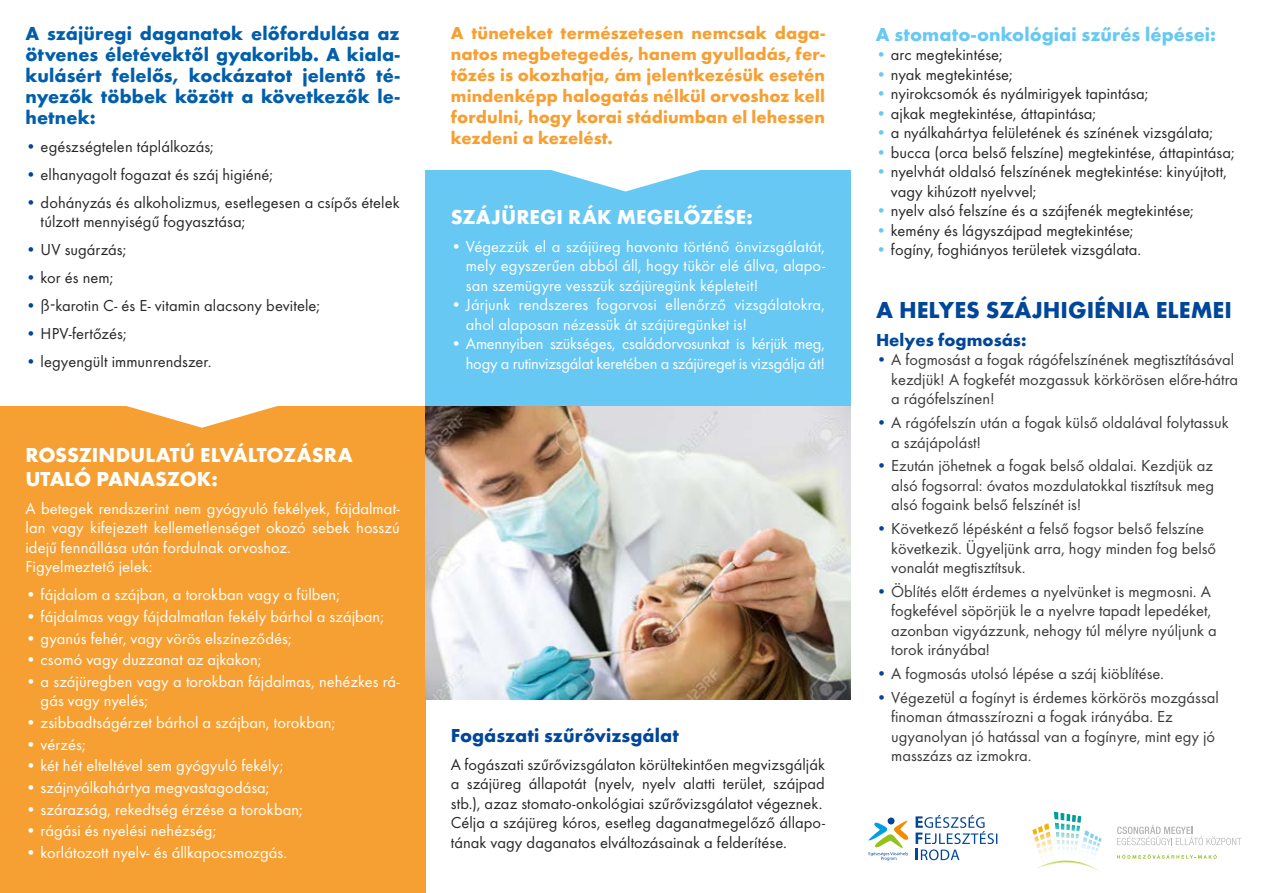
<style>
.page{position:relative;width:1263px;height:893px;background:#fff}
.page>*{position:absolute;margin:0;border:0;box-sizing:border-box;transform-origin:0 0}
.t1{font:700 24px "Futura PFL";color:#004699}
.t2{font:700 21px/24px "Futura PFL";color:#fff}
.t3{font:700 19.5px/21px "Futura PFL";letter-spacing:.005em;color:#005eaa;text-align:justify}
.t4{font:700 19.5px "Futura PFL";letter-spacing:.005em;color:#67c8f3}
.t5{font:700 19.5px "Futura PFL";letter-spacing:.005em;color:#004699}
.t6{font:700 18px/21px "Futura PFL";letter-spacing:.005em;color:#f6a034;text-align:justify}
.t7{font:700 18px "Futura PFL";color:#004699}
.t8{font:16.5px/19.5px "Futura PFL";color:#fff}
.t9{font:16.5px/19.5px "Futura PFL";letter-spacing:.005em;color:#272726}
.t10{font:16.5px/19.5px "Futura PFL";color:#3a3a39}
.s1{color:#004699}
.s2{font-family:"Interstate";font-weight:300}
.s3{color:#67c8f3}
</style>
<div class="page">
<div style="left:0;top:406px;width:425px;height:487px;background:#f6a034"></div>
<div style="left:425px;top:171px;width:425px;height:235px;background:#67c8f3"></div>
<svg style="left:541px;top:170px;width:169px;height:21px"></svg>
<svg style="left:127px;top:406px;width:150px;height:22px"></svg>
<svg style="left:868px;top:815px;width:129px;height:46px"></svg>
<svg style="left:1032px;top:811px;width:70px;height:60px"></svg>
<svg style="left:1117px;top:854px;width:100px;height:5px"></svg>
<svg style="left:1117px;top:825px;width:124px;height:20px"></svg>
<img style="left:425px;top:406px;width:425px;height:293px">
<p class="t3" style="left:26px;top:23px;width:376px">A szájüregi daganatok előfordulása az ötvenes életévektől gyakoribb. A kiala&shy;kulásért felelős, kockázatot jelentő té&shy;nyezők többek között a következők le&shy;hetnek:</p>
<p class="t9" style="left:26px;top:137px;width:190px"><span class="s1">•</span> egészségtelen táplálkozás;</p>
<p class="t9" style="left:26px;top:165px;width:249px"><span class="s1">•</span> elhanyagolt fogazat és száj higiéné;</p>
<p class="t9" style="left:41px;top:193px;width:360px;text-indent:-15px"><span class="s1">•</span> dohányzás és alkoholizmus, esetlegesen a csípős ételek túlzott mennyiségű fogyasztása;</p>
<p class="t9" style="left:26px;top:240px;width:102px"><span class="s1">•</span> UV sugárzás;</p>
<p class="t9" style="left:26px;top:268px;width:89px"><span class="s1">•</span> kor és nem;</p>
<p class="t9" style="left:26px;top:296px;width:296px"><span class="s1">•</span> <span class="s2">ß-</span>karotin C- és E- vitamin alacsony bevitele;</p>
<p class="t9" style="left:26px;top:324px;width:102px"><span class="s1">•</span> HPV-fertőzés;</p>
<p class="t9" style="left:26px;top:352px;width:187px"><span class="s1">•</span> legyengült immunrendszer.</p>
<p class="t2" style="left:26px;top:443px;width:329px">ROSSZINDULATÚ ELVÁLTOZÁSRA<br>UTALÓ PANASZOK:</p>
<p class="t8" style="left:26px;top:499px;width:376px">A betegek rendszerint nem gyógyuló fekélyek, fájdalmat&shy;lan vagy kifejezett kellemetlenséget okozó sebek hosszú idejű fennállása után fordulnak orvoshoz.<br>Figyelmeztető jelek:</p>
<p class="t8" style="left:26px;top:585px;width:316px">• fájdalom a szájban, a torokban vagy a fülben;</p>
<p class="t8" style="left:26px;top:607px;width:360px">• fájdalmas vagy fájdalmatlan fekély bárhol a szájban;</p>
<p class="t8" style="left:26px;top:628px;width:267px">• gyanús fehér, vagy vörös elszíneződés;</p>
<p class="t8" style="left:26px;top:650px;width:237px">• csomó vagy duzzanat az ajkakon;</p>
<p class="t8" style="left:41px;top:672px;width:361px;text-indent:-15px">• a szájüregben vagy a torokban fájdalmas, nehézkes rá&shy;gás vagy nyelés;</p>
<p class="t8" style="left:26px;top:713px;width:311px">• zsibbadtságérzet bárhol a szájban, torokban;</p>
<p class="t8" style="left:26px;top:734px;width:61px">• vérzés;</p>
<p class="t8" style="left:26px;top:756px;width:259px">• két hét elteltével sem gyógyuló fekély;</p>
<p class="t8" style="left:26px;top:778px;width:245px">• szájnyálkahártya megvastagodása;</p>
<p class="t8" style="left:26px;top:799px;width:279px">• szárazság, rekedtség érzése a torokban;</p>
<p class="t8" style="left:26px;top:821px;width:192px">• rágási és nyelési nehézség;</p>
<p class="t8" style="left:26px;top:843px;width:263px">• korlátozott nyelv- és állkapocsmozgás.</p>
<p class="t6" style="left:451px;top:22px;width:376px">A tüneteket természetesen nemcsak daga&shy;natos megbetegedés, hanem gyulladás, fer&shy;tőzés is okozhatja, ám jelentkezésük esetén mindenképp halogatás nélkül orvoshoz kell fordulni, hogy korai stádiumban el lehessen kezdeni a kezelést.</p>
<p class="t2" style="left:451px;top:205px;width:304px">SZÁJÜREGI RÁK MEGELŐZÉSE:</p>
<p class="t8" style="left:466px;top:237px;width:361px;text-align:justify;text-indent:-15px">• Végezzük el a szájüreg havonta történő önvizsgálatát, mely egyszerűen abból áll, hogy tükör elé állva, alapo&shy;san szemügyre vesszük szájüregünk képleteit!</p>
<p class="t8" style="left:466px;top:295px;width:361px;text-indent:-15px">• Járjunk rendszeres fogorvosi ellenőrző vizsgálatokra, ahol alaposan nézessük át szájüregünket is!</p>
<p class="t8" style="left:451px;top:334px;width:376px;text-align:right">• Amennyiben szükséges, családorvosunkat is kérjük meg, hogy a rutinvizsgálat keretében a szájüreget is vizsgálja át!</p>
<p class="t5" style="left:451px;top:723px;width:230px">Fogászati szűrővizsgálat</p>
<p class="t9" style="left:451px;top:755px;width:376px">A fogászati szűrővizsgálaton körültekintően megvizsgálják a szájüreg állapotát (nyelv, nyelv alatti terület, szájpad stb.), azaz stomato-onkológiai szűrővizsgálatot végeznek.<br>Célja a szájüreg kóros, esetleg daganatmegelőző állapo&shy;tának vagy daganatos elváltozásainak a felderítése.</p>
<p class="t4" style="left:876px;top:23px;width:342px">A stomato-onkológiai szűrés lépései:</p>
<p class="t9" style="left:876px;top:45px;width:128px"><span class="s3">•</span> arc megtekintése;</p>
<p class="t9" style="left:876px;top:65px;width:138px"><span class="s3">•</span> nyak megtekintése;</p>
<p class="t9" style="left:876px;top:84px;width:274px"><span class="s3">•</span> nyirokcsomók és nyálmirigyek tapintása;</p>
<p class="t9" style="left:876px;top:104px;width:222px"><span class="s3">•</span> ajkak megtekintése, áttapintása;</p>
<p class="t9" style="left:876px;top:123px;width:338px"><span class="s3">•</span> a nyálkahártya felületének és színének vizsgálata;</p>
<p class="t9" style="left:876px;top:143px;width:360px"><span class="s3">•</span> bucca (orca belső felszíne) megtekintése, áttapintása;</p>
<p class="t9" style="left:891px;top:162px;width:337px;text-indent:-15px"><span class="s3">•</span> nyelvhát oldalsó felszínének megtekintése: kinyújtott, vagy kihúzott nyelvvel;</p>
<p class="t9" style="left:876px;top:201px;width:319px"><span class="s3">•</span> nyelv alsó felszíne és a szájfenék megtekintése;</p>
<p class="t9" style="left:876px;top:221px;width:259px"><span class="s3">•</span> kemény és lágyszájpad megtekintése;</p>
<p class="t9" style="left:876px;top:240px;width:267px"><span class="s3">•</span> fogíny, foghiányos területek vizsgálata.</p>
<h1 class="t1" style="left:876px;top:295px;width:357px">A HELYES SZÁJHIGIÉNIA ELEMEI</h1>
<p class="t7" style="left:876px;top:329px;width:152px">Helyes fogmosás:</p>
<p class="t10" style="left:891px;top:350px;width:348px;text-indent:-15px"><span class="s1">•</span> A fogmosást a fogak rágófelszínének megtisztításával kezdjük! A fogkefét mozgassuk körkörösen előre-hátra a rágófelszínen!</p>
<p class="t10" style="left:891px;top:413px;width:339px;text-indent:-15px"><span class="s1">•</span> A rágófelszín után a fogak külső oldalával folytassuk a szájápolást!</p>
<p class="t10" style="left:891px;top:456px;width:324px;text-align:justify;text-indent:-15px"><span class="s1">•</span> Ezután jöhetnek a fogak belső oldalai. Kezdjük az alsó fogsorral: óvatos mozdulatokkal tisztítsuk meg alsó fogaink belső felszínét is!</p>
<p class="t10" style="left:891px;top:519px;width:327px;text-indent:-15px"><span class="s1">•</span> Következő lépésként a felső fogsor belső felszíne következik. Ügyeljünk arra, hogy minden fog belső vonalát megtisztítsuk.</p>
<p class="t10" style="left:891px;top:581px;width:327px;text-indent:-15px"><span class="s1">•</span> Öblítés előtt érdemes a nyelvünket is megmosni. A fogkefével söpörjük le a nyelvre tapadt lepedéket, azonban vigyázzunk, nehogy túl mélyre nyúljunk a torok irányába!</p>
<p class="t10" style="left:876px;top:664px;width:289px"><span class="s1">•</span> A fogmosás utolsó lépése a száj kiöblítése.</p>
<p class="t10" style="left:891px;top:688px;width:329px;text-indent:-15px"><span class="s1">•</span> Végezetül a fogínyt is érdemes körkörös mozgással finoman átmasszírozni a fogak irányába. Ez ugyanolyan jó hatással van a fogínyre, mint egy jó masszázs az izmokra.</p>
</div>
